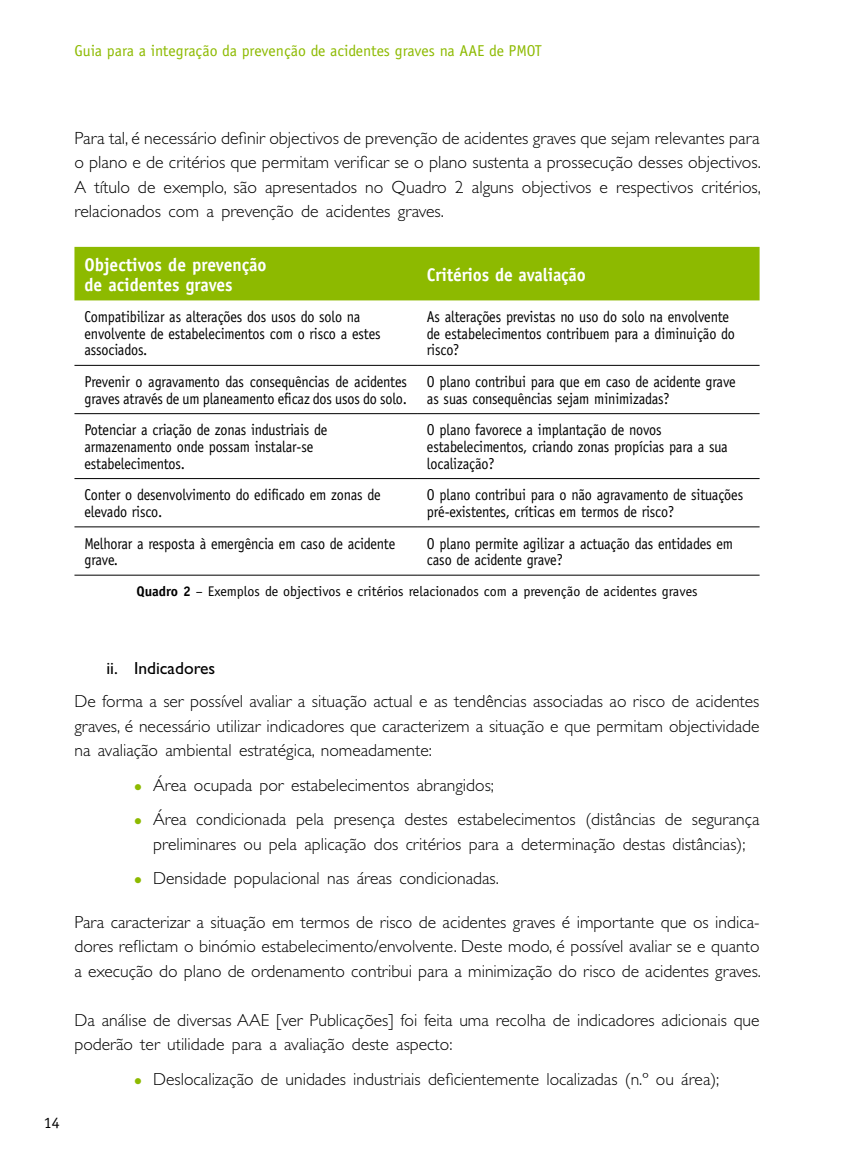
<style>
.page{position:relative;width:844px;height:1176px;background:#fff}
.page>*{position:absolute;margin:0;border:0;box-sizing:border-box;transform-origin:0 0}
.t1{font:700 18.38px/19.2px "Officina Sans";color:#fff;scale:.95 1}
.t2{font:300 17.68px/24.5px "Gill Sans";color:#000;text-align:justify}
.t3{font:300 17.5px/24.5px "Gill Sans";color:#000}
.t4{font:17.5px "Gill Sans";color:#000}
.t5{font:15.75px/16.6px "Officina Sans";letter-spacing:-.01em;color:#000;scale:.9 1}
.t6{font:15.75px "Officina Sans";color:#8dba00}
.t7{font:15.75px "Officina Sans";letter-spacing:-.01em;color:#000}
.t8{font:14px "Officina Sans";color:#000}
.s1{font-weight:700}
</style>
<div class="page">
<div style="left:74px;top:247px;width:685px;height:53px;background:#8dba00"></div>
<hr style="left:74px;top:365px;width:343px;height:1px;background:#000">
<hr style="left:417px;top:365px;width:342px;height:1px;background:#000">
<hr style="left:74px;top:413px;width:343px;height:1px;background:#000">
<hr style="left:417px;top:413px;width:342px;height:1px;background:#000">
<hr style="left:74px;top:478px;width:343px;height:1px;background:#000">
<hr style="left:417px;top:478px;width:342px;height:1px;background:#000">
<hr style="left:74px;top:526px;width:343px;height:1px;background:#000">
<hr style="left:417px;top:526px;width:342px;height:1px;background:#000">
<hr style="left:74px;top:575px;width:343px;height:1px;background:#000">
<hr style="left:417px;top:575px;width:342px;height:1px;background:#000">
<p class="t6" style="left:74px;top:42px;width:469px">Guia para a integração da prevenção de acidentes graves na AAE de PMOT</p>
<p class="t2" style="left:74px;top:126px;width:687px">Para tal, é necessário definir objectivos de prevenção de acidentes graves que sejam relevantes para o plano e de critérios que permitam verificar se o plano sustenta a prossecução desses objectivos.<br>A título de exemplo, são apresentados no Quadro 2 alguns objectivos e respectivos critérios, relacionados com a prevenção de acidentes graves.</p>
<p class="t1" style="left:84px;top:255px;width:193px">Objectivos de prevenção de acidentes graves</p>
<p class="t1" style="left:427px;top:265px;width:169px">Critérios de avaliação</p>
<p class="t5" style="left:84px;top:308px;width:330px">Compatibilizar as alterações dos usos do solo na envolvente de estabelecimentos com o risco a estes associados.</p>
<p class="t5" style="left:427px;top:308px;width:343px">As alterações previstas no uso do solo na envolvente de estabelecimentos contribuem para a diminuição do risco?</p>
<p class="t5" style="left:84px;top:373px;width:360px">Prevenir o agravamento das consequências de acidentes graves através de um planeamento eficaz dos usos do solo.</p>
<p class="t5" style="left:427px;top:373px;width:344px">O plano contribui para que em caso de acidente grave as suas consequências sejam minimizadas?</p>
<p class="t5" style="left:84px;top:422px;width:271px">Potenciar a criação de zonas industriais de armazenamento onde possam instalar-se estabelecimentos.</p>
<p class="t5" style="left:427px;top:422px;width:335px">O plano favorece a implantação de novos estabelecimentos, criando zonas propícias para a sua localização?</p>
<p class="t5" style="left:84px;top:487px;width:331px">Conter o desenvolvimento do edificado em zonas de elevado risco.</p>
<p class="t5" style="left:427px;top:487px;width:353px">O plano contribui para o não agravamento de situações pré-existentes, críticas em termos de risco?</p>
<p class="t5" style="left:84px;top:535px;width:347px">Melhorar a resposta à emergência em caso de acidente grave.</p>
<p class="t5" style="left:427px;top:535px;width:341px">O plano permite agilizar a actuação das entidades em caso de acidente grave?</p>
<p class="t8" style="left:136px;top:583px;width:562px"><span class="s1">Quadro 2</span> – Exemplos de objectivos e critérios relacionados com a prevenção de acidentes graves</p>
<p class="t7" style="left:44px;top:1113px;width:17px">14</p>
<p class="t4" style="left:106px;top:658px;width:110px">ii. Indicadores</p>
<p class="t3" style="left:74px;top:689px;width:686px;text-align:justify">De forma a ser possível avaliar a situação actual e as tendências associadas ao risco de acidentes graves, é necessário utilizar indicadores que caracterizem a situação e que permitam objectividade na avaliação ambiental estratégica, nomeadamente:</p>
<p class="t3" style="left:153px;top:768px;width:607px;line-height:34.5px">Área ocupada por estabelecimentos abrangidos;<br>Área condicionada pela presença destes estabelecimentos (distâncias de segurança</p>
<p class="t3" style="left:153px;top:826px;width:593px;line-height:34.5px">preliminares ou pela aplicação dos critérios para a determinação destas distâncias);<br>Densidade populacional nas áreas condicionadas.</p>
<p class="t3" style="left:74px;top:910px;width:687px;text-align:justify">Para caracterizar a situação em termos de risco de acidentes graves é importante que os indica&shy;dores reflictam o binómio estabelecimento/envolvente. Deste modo, é possível avaliar se e quanto a execução do plano de ordenamento contribui para a minimização do risco de acidentes graves.</p>
<p class="t3" style="left:74px;top:1008px;width:686px">Da análise de diversas AAE [ver Publicações] foi feita uma recolha de indicadores adicionais que poderão ter utilidade para a avaliação deste aspecto:</p>
<p class="t3" style="left:153px;top:1067px;width:567px">Deslocalização de unidades industriais deficientemente localizadas (n.º ou área);</p>
</div>
